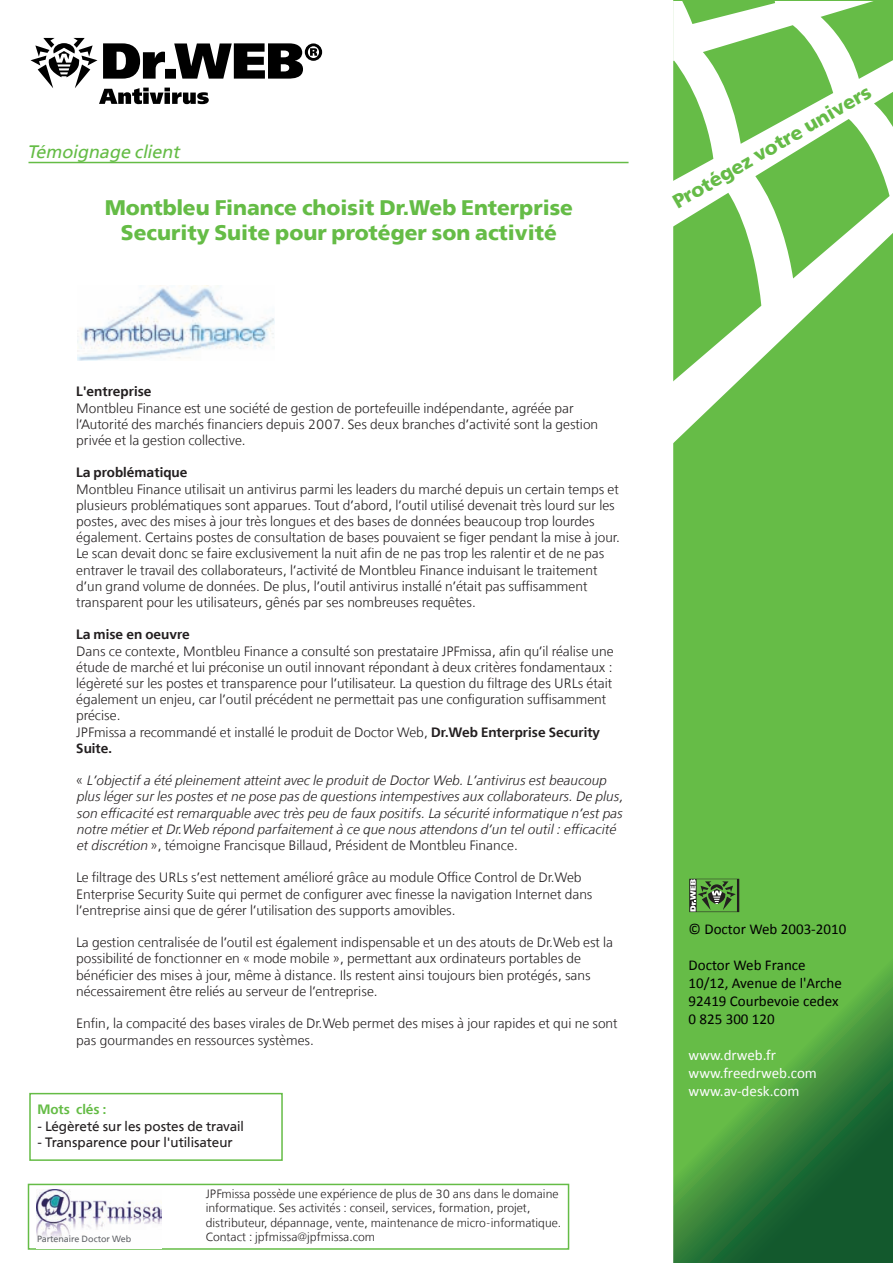
<style>
.page{position:relative;width:893px;height:1263px;background:#fff}
.page>*{position:absolute;margin:0;border:0;box-sizing:border-box;transform-origin:0 0}
.t1{font:21px/25.2px "Free Set Bold A";color:#65bc46;text-align:center}
.t2{font:19.5px "Free Set Bold A";color:#65bb47}
.t3{font:italic 18px "Free Set A";color:#65bc46}
.t4{font:15px/18px "Calibri";color:#000}
.t5{font:15px/18px "Calibri";color:#fbfbfc}
.t6{font:13.5px/16.2px "Free Set Light A";color:#231f20}
.t7{font:italic 13.5px/16.2px "Free Set Light A";color:#231f20}
.t8{font:13.5px "Free Set A";color:#231f20}
.t9{font:13.5px "Free Set Demi Bold A";color:#231f20}
.t10{font:13.5px "Free Set Demi Bold A";color:#65bc46}
.t11{font:12px/14.4px "Free Set Light A";color:#231f20}
.t12{font:9px "Free Set A";color:#64666a}
.s1{font-family:"Free Set Demi Bold A"}
.s2{font-style:normal}
</style>
<div class="page">
<svg style="left:673px;top:0;width:220px;height:1263px;background:#5cad47"></svg>
<svg style="left:673px;top:2px;width:220px;height:441px;fill:#66bc47"></svg>
<svg style="left:31px;top:38px;width:291px;height:66px"></svg>
<svg style="left:689px;top:879px;width:50px;height:33px;background:#5e8d4c"></svg>
<div style="left:29px;top:1093px;width:254px;height:68px;border:2px solid #65bc46"></div>
<hr style="left:28px;top:162px;width:600px;height:1px;background:#65bc46">
<div style="left:28px;top:1184px;width:541px;height:66px;border:2px solid #65bc46"></div>
<img style="left:37px;top:1190px;width:125px;height:58px">
<img style="left:78px;top:286px;width:196px;height:74px">
<h3 class="t3" style="left:27px;top:141px;width:154px">Témoignage client</h3>
<h1 class="t1" style="left:105px;top:195px;width:470px">Montbleu Finance choisit Dr.Web Enterprise<br>Security Suite pour protéger son activité</h1>
<h2 class="t2" style="left:669px;top:193px;width:227px;rotate:-30deg">Protégez votre univers</h2>
<p class="t9" style="left:76px;top:384px;width:77px">L'entreprise</p>
<p class="t6" style="left:76px;top:400px;width:523px">Montbleu Finance est une société de gestion de portefeuille indépendante, agréée par l’Autorité des marchés financiers depuis 2007. Ses deux branches d’activité sont la gestion privée et la gestion collective.</p>
<p class="t9" style="left:76px;top:465px;width:113px">La problématique</p>
<p class="t6" style="left:76px;top:481px;width:545px">Montbleu Finance utilisait un antivirus parmi les leaders du marché depuis un certain temps et plusieurs problématiques sont apparues. Tout d’abord, l’outil utilisé devenait très lourd sur les postes, avec des mises à jour très longues et des bases de données beaucoup trop lourdes également. Certains postes de consultation de bases pouvaient se figer pendant la mise à jour.<br>Le scan devait donc se faire exclusivement la nuit afin de ne pas trop les ralentir et de ne pas entraver le travail des collaborateurs, l’activité de Montbleu Finance induisant le traitement d’un grand volume de données. De plus, l’outil antivirus installé n’était pas suffisamment transparent pour les utilisateurs, gênés par ses nombreuses requêtes.</p>
<p class="t9" style="left:76px;top:627px;width:115px">La mise en oeuvre</p>
<p class="t6" style="left:76px;top:643px;width:539px">Dans ce contexte, Montbleu Finance a consulté son prestataire JPFmissa, afin qu’il réalise une étude de marché et lui préconise un outil innovant répondant à deux critères fondamentaux : légèreté sur les postes et transparence pour l’utilisateur. La question du filtrage des URLs était également un enjeu, car l’outil précédent ne permettait pas une configuration suffisamment précise.<br>JPFmissa a recommandé et installé le produit de Doctor Web, <span class="s1">Dr.Web Enterprise Security</span></p>
<p class="t9" style="left:76px;top:740px;width:37px">Suite.</p>
<p class="t7" style="left:76px;top:773px;width:548px"><span class="s2">«</span> L’objectif a été pleinement atteint avec le produit de Doctor Web. L’antivirus est beaucoup plus léger sur les postes et ne pose pas de questions intempestives aux collaborateurs. De plus, son efficacité est remarquable avec très peu de faux positifs. La sécurité informatique n’est pas notre métier et Dr.Web répond parfaitement à ce que nous attendons d’un tel outil : efficacité et discrétion <span class="s2">», témoigne Francisque Billaud, Président de Montbleu Finance.</span></p>
<p class="t6" style="left:76px;top:870px;width:518px">Le filtrage des URLs s’est nettement amélioré grâce au module Office Control de Dr.Web<br>Enterprise Security Suite qui permet de configurer avec finesse la navigation Internet dans l’entreprise ainsi que de gérer l’utilisation des supports amovibles.</p>
<p class="t6" style="left:76px;top:935px;width:538px">La gestion centralisée de l’outil est également indispensable et un des atouts de Dr.Web est la possibilité de fonctionner en « mode mobile », permettant aux ordinateurs portables de bénéficier des mises à jour, même à distance. Ils restent ainsi toujours bien protégés, sans nécessairement être reliés au serveur de l’entreprise.</p>
<p class="t6" style="left:76px;top:1016px;width:543px">Enfin, la compacité des bases virales de Dr.Web permet des mises à jour rapides et qui ne sont pas gourmandes en ressources systèmes.</p>
<p class="t10" style="left:38px;top:1102px;width:70px">Mots clés :</p>
<p class="t8" style="left:38px;top:1118px;width:208px">- Légèreté sur les postes de travail</p>
<p class="t8" style="left:38px;top:1134px;width:197px">- Transparence pour l'utilisateur</p>
<p class="t11" style="left:206px;top:1187px;width:357px">JPFmissa possède une expérience de plus de 30 ans dans le domaine informatique. Ses activités : conseil, services, formation, projet, distributeur, dépannage, vente, maintenance de micro-informatique.</p>
<p class="t12" style="left:37px;top:1233px;width:96px">Partenaire Doctor Web</p>
<p class="t11" style="left:206px;top:1230px;width:171px">Contact : jpfmissa@jpfmissa.com</p>
<p class="t4" style="left:688px;top:920px;width:159px">© Doctor Web 2003-2010</p>
<p class="t4" style="left:688px;top:956px;width:155px">Doctor Web France<br>10/12, Avenue de l'Arche<br>92419 Courbevoie cedex<br>0 825 300 120</p>
<p class="t5" style="left:688px;top:1046px;width:130px">www.drweb.fr www.freedrweb.com www.av-desk.com</p>
</div>
